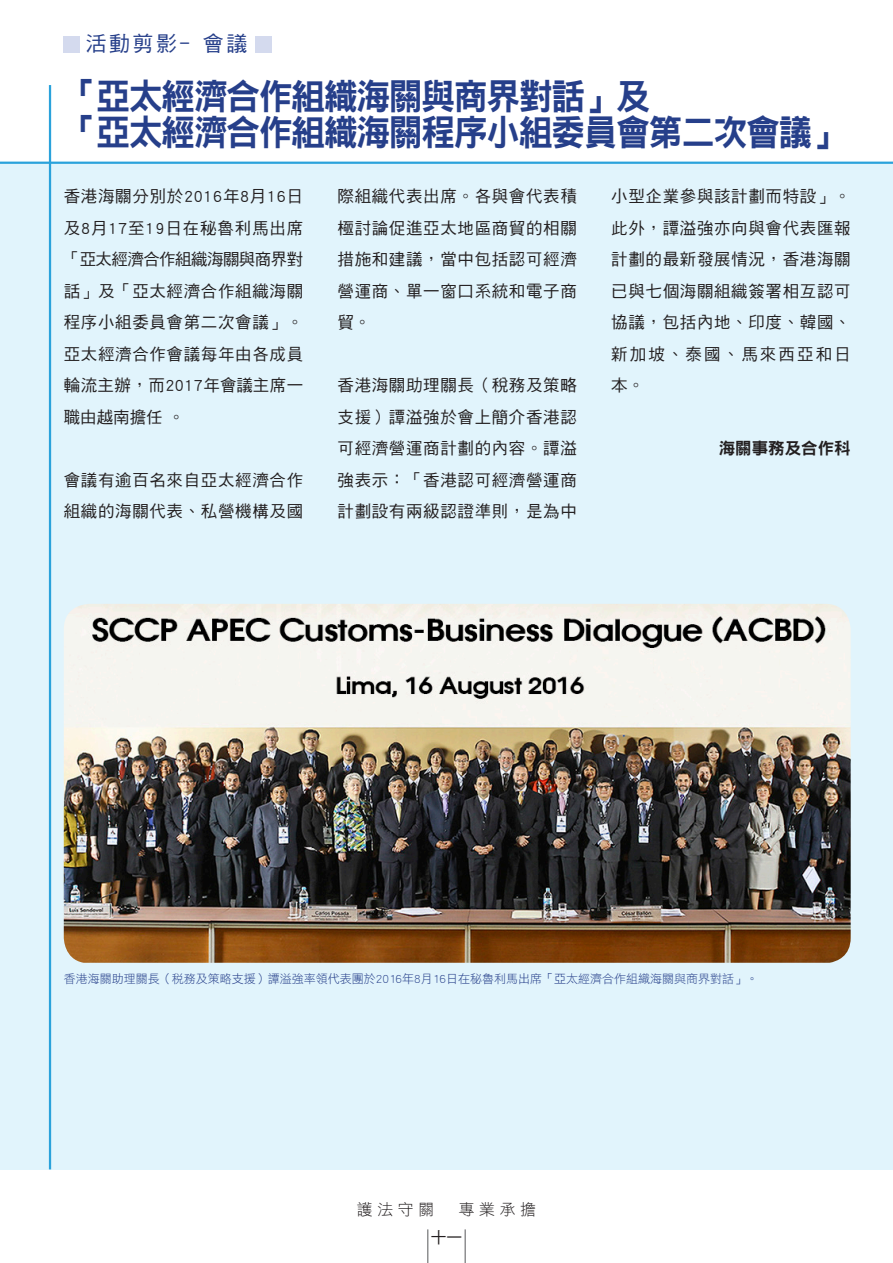
<style>
.page{position:relative;width:893px;height:1263px;background:#fff}
.page>*{position:absolute;margin:0;border:0;box-sizing:border-box;transform-origin:0 0}
.t1{font:36px "DF Hei Std W9";letter-spacing:-.05em;color:#263f8a;scale:.95 1}
.t2{font:21px "DF Hei Std W5";letter-spacing:.115em;color:#263f8a}
.t3{font:16.5px/31.5px "DF Hei Std W5";letter-spacing:.04em;color:#231f20;text-align:justify}
.t4{font:16.5px "DF Hei Std W9";color:#231f20}
.t5{font:15.75px "DF Hei Std W3";letter-spacing:.3em;color:#231f20}
.t6{font:15.75px "DF Hei Std W5";color:#231f20}
.t7{font:12px "DF Hei Std W3";color:#263f8a}
</style>
<div class="page">
<hr style="left:427px;top:1229px;width:1px;height:34px;background:#57585a">
<hr style="left:465px;top:1229px;width:1px;height:34px;background:#57585a">
<div style="left:64px;top:36px;width:16px;height:16px;background:#d4daee"></div>
<div style="left:256px;top:36px;width:16px;height:16px;background:#d4daee"></div>
<div style="left:0;top:162px;width:893px;height:1007px;background:#e1f4fc"></div>
<hr style="left:49px;top:85px;width:2px;height:1084px;background:#2aa2db">
<hr style="left:0;top:162px;width:893px;height:2px;background:#2aa2db">
<img style="left:64px;top:604px;width:787px;height:359px">
<p class="t2" style="left:86px;top:32px;width:163px">活動剪影﹣會議</p>
<p class="t1" style="left:64px;top:76px;width:619px">「亞太經濟合作組織海關與商界對話」及</p>
<p class="t1" style="left:64px;top:112px;width:824px">「亞太經濟合作組織海關程序小組委員會第二次會議」</p>
<p class="t3" style="left:64px;top:180px;width:241px">香港海關分別於2016年8月16日及8月17至19日在秘魯利馬出席「亞太經濟合作組織海關與商界對話」及「亞太經濟合作組織海關程序小組委員會第二次會議」。亞太經濟合作會議每年由各成員輪流主辦，而2017年會議主席一職由越南擔任 。</p>
<p class="t3" style="left:338px;top:180px;width:241px">際組織代表出席。各與會代表積極討論促進亞太地區商貿的相關措施和建議，當中包括認可經濟營運商、單一窗口系統和電子商貿。</p>
<p class="t3" style="left:611px;top:180px;width:241px">小型企業參與該計劃而特設」。此外，譚溢強亦向與會代表匯報計劃的最新發展情況，香港海關已與七個海關組織簽署相互認可協議，包括內地、印度、韓國、新加坡、泰國、馬來西亞和日本。</p>
<p class="t3" style="left:338px;top:369px;width:241px">香港海關助理關長（稅務及策略支援）譚溢強於會上簡介香港認可經濟營運商計劃的內容。譚溢強表示：「香港認可經濟營運商計劃設有兩級認證準則，是為中</p>
<p class="t4" style="left:719px;top:439px;width:134px">海關事務及合作科</p>
<p class="t3" style="left:64px;top:464px;width:241px">會議有逾百名來自亞太經濟合作組織的海關代表、私營機構及國</p>
<p class="t7" style="left:64px;top:972px;width:696px">香港海關助理關長（稅務及策略支援）譚溢強率領代表團於2016年8月16日在秘魯利馬出席「亞太經濟合作組織海關與商界對話」。</p>
<p class="t5" style="left:357px;top:1201px;width:79px">護法守關</p>
<p class="t5" style="left:459px;top:1201px;width:79px">專業承擔</p>
<p class="t6" style="left:431px;top:1229px;width:33px">十一</p>
</div>
